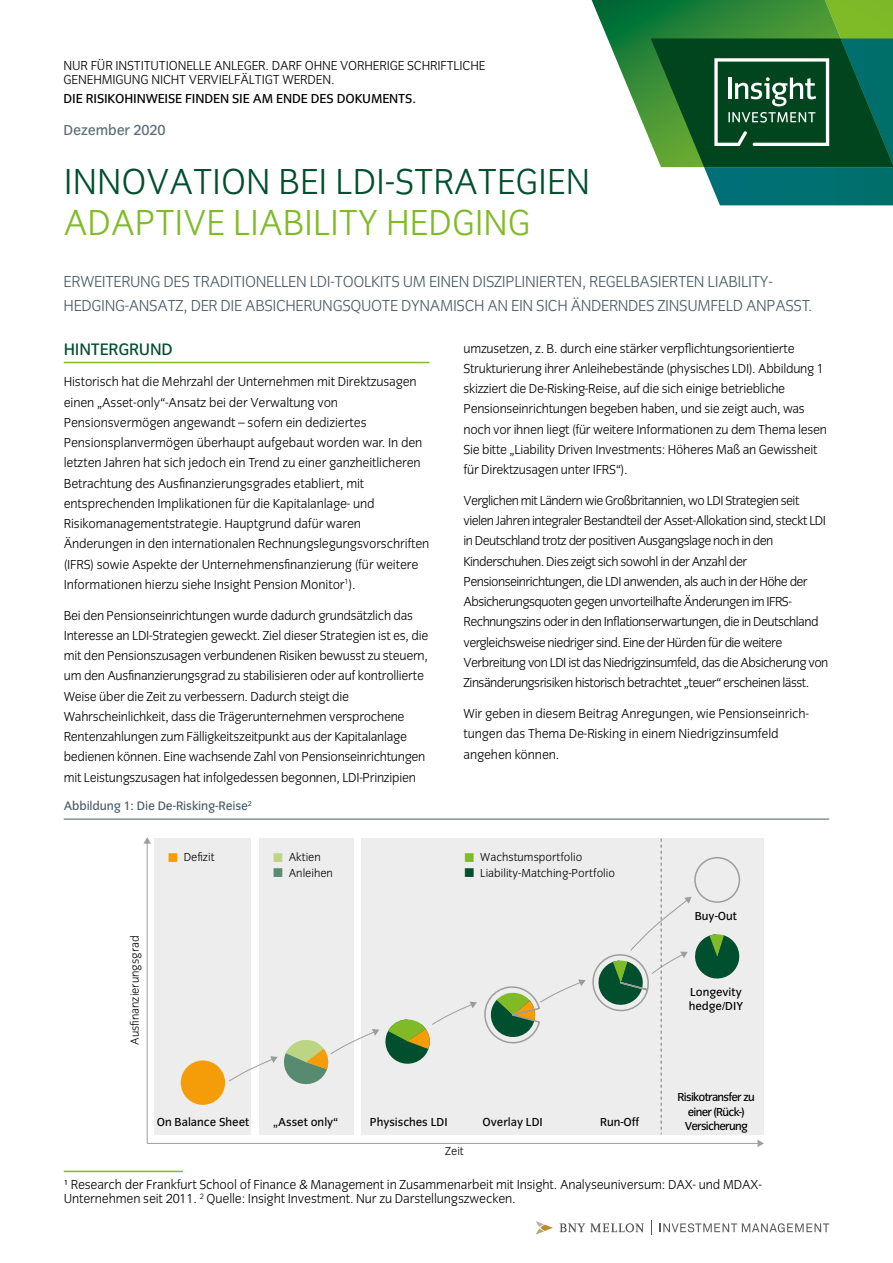
<style>
.page{position:relative;width:893px;height:1263px;background:#fff}
.page>*{position:absolute;margin:0;border:0;box-sizing:border-box;transform-origin:0 0}
.t1{font:37.5px "Congress Sans Light Std";color:#004f2e}
.t2{font:37.5px "Congress Sans Light Std";color:#80ba27}
.t3{font:17.25px "Congress Sans Std";letter-spacing:-.01em;color:#004f2e}
.t4{font:16.5px/24px "Congress Sans Light Std";letter-spacing:-.02em;color:#4b5c67}
.t5{font:15px "Congress Sans Std";letter-spacing:-.01em;color:#5c6d78}
.t6{font:13.5px/20.2px "Congress Sans Light Std";letter-spacing:-.02em;color:#000}
.t7{font:13.5px/20.2px "Congress Sans Light Std";letter-spacing:-.04em;color:#000}
.t8{font:13.5px "Congress Sans Std";letter-spacing:-.01em;color:#000}
.t9{font:12.75px "Congress Sans Std";letter-spacing:-.01em;color:#4b5c67}
.t10{font:12px/15.3px "Congress Sans Light Std";color:#000}
.t11{font:12px/14.4px "Congress Sans Std";color:#000}
.t12{font:12px/14.4px "Congress Sans Std";letter-spacing:-.055em;color:#000;text-align:center}
</style>
<div class="page">
<hr style="left:64px;top:819px;width:765px;height:1px;background:#4b5c67">
<div style="left:155px;top:839px;width:96px;height:296px;background:#ededed"></div>
<div style="left:361px;top:839px;width:403px;height:296px;background:#ededed"></div>
<hr style="left:147px;top:1143px;width:612px;height:1px;background:#9d9d9c">
<svg style="left:757px;top:1140px;width:7px;height:7px"></svg>
<hr style="left:147px;top:842px;width:1px;height:301px;background:#9d9d9c">
<svg style="left:143px;top:837px;width:8px;height:7px"></svg>
<div style="left:181px;top:1060px;width:44px;height:45px;background:#f59d08;border-radius:50%"></div>
<hr style="left:64px;top:362px;width:365px;height:1px;background:#80ba27">
<hr style="left:64px;top:1171px;width:119px;height:1px;background:#80ba27">
<svg style="left:659px;top:1223px;width:170px;height:9px"></svg>
<svg style="left:651px;top:1220px;width:1px;height:15px"></svg>
<svg style="left:536px;top:1221px;width:17px;height:13px"></svg>
<svg style="left:560px;top:1223px;width:84px;height:9px"></svg>
<svg style="left:592px;top:0;width:59px;height:143px"></svg>
<svg style="left:651px;top:0;width:242px;height:205px;background:#2b744a"></svg>
<svg style="left:229px;top:839px;width:512px;height:295px"></svg>
<p class="t6" style="left:64px;top:58px;width:423px;line-height:14.2px">NUR FÜR INSTITUTIONELLE ANLEGER. DARF OHNE VORHERIGE SCHRIFTLICHE<br>GENEHMIGUNG NICHT VERVIELFÄLTIGT WERDEN.</p>
<p class="t8" style="left:64px;top:91px;width:354px">DIE RISIKOHINWEISE FINDEN SIE AM ENDE DES DOKUMENTS.</p>
<p class="t5" style="left:64px;top:121px;width:103px">Dezember 2020</p>
<h1 class="t1" style="left:64px;top:161px;width:528px">INNOVATION BEI LDI-STRATEGIEN</h1>
<h1 class="t2" style="left:64px;top:202px;width:468px">ADAPTIVE LIABILITY HEDGING</h1>
<p class="t4" style="left:64px;top:270px;width:750px">ERWEITERUNG DES TRADITIONELLEN LDI-TOOLKITS UM EINEN DISZIPLINIERTEN, REGELBASIERTEN LIABILITY-<br>HEDGING-ANSATZ, DER DIE ABSICHERUNGSQUOTE DYNAMISCH AN EIN SICH ÄNDERNDES ZINSUMFELD ANPASST.</p>
<p class="t3" style="left:64px;top:340px;width:111px">HINTERGRUND</p>
<p class="t6" style="left:64px;top:372px;width:367px">Historisch hat die Mehrzahl der Unternehmen mit Direktzusagen einen „Asset-only“-Ansatz bei der Verwaltung von Pensionsvermögen angewandt – sofern ein dediziertes Pensionsplanvermögen überhaupt aufgebaut worden war. In den letzten Jahren hat sich jedoch ein Trend zu einer ganzheitlicheren Betrachtung des Ausfinanzierungsgrades etabliert, mit entsprechenden Implikationen für die Kapitalanlage- und Risikomanagementstrategie. Hauptgrund dafür waren Änderungen in den internationalen Rechnungslegungsvorschriften (IFRS) sowie Aspekte der Unternehmensfinanzierung (für weitere Informationen hierzu siehe Insight Pension Monitor<sup>1</sup>).</p>
<p class="t6" style="left:64px;top:605px;width:366px">Bei den Pensionseinrichtungen wurde dadurch grundsätzlich das Interesse an LDI-Strategien geweckt. Ziel dieser Strategien ist es, die mit den Pensionszusagen verbundenen Risiken bewusst zu steuern, um den Ausfinanzierungsgrad zu stabilisieren oder auf kontrollierte Weise über die Zeit zu verbessern. Dadurch steigt die Wahrscheinlichkeit, dass die Trägerunternehmen versprochene Rentenzahlungen zum Fälligkeitszeitpunkt aus der Kapitalanlage bedienen können. Eine wachsende Zahl von Pensionseinrichtungen mit Leistungszusagen hat infolgedessen begonnen, LDI-Prinzipien</p>
<p class="t9" style="left:64px;top:799px;width:190px">Abbildung 1: Die De-Risking-Reise<sup>2</sup></p>
<p class="t10" style="left:128px;top:1045px;width:111px;rotate:-90deg">Ausfinanzierungsgrad</p>
<p class="t10" style="left:184px;top:850px;width:32px">Defizit</p>
<p class="t10" style="left:289px;top:850px;width:46px">Aktien<br>Anleihen</p>
<p class="t6" style="left:463px;top:338px;width:365px">umzusetzen, z. B. durch eine stärker verpflichtungsorientierte Strukturierung ihrer Anleihebestände (physisches LDI). Abbildung 1 skizziert die De-Risking-Reise, auf die sich einige betriebliche Pensionseinrichtungen begeben haben, und sie zeigt auch, was noch vor ihnen liegt (für weitere Informationen zu dem Thema lesen Sie bitte „Liability Driven Investments: Höheres Maß an Gewissheit für Direktzusagen unter IFRS“).</p>
<p class="t7" style="left:463px;top:491px;width:366px">Verglichen mit Ländern wie Großbritannien, wo LDI Strategien seit vielen Jahren integraler Bestandteil der Asset-Allokation sind, steckt LDI in Deutschland trotz der positiven Ausgangslage noch in den Kinderschuhen. Dies zeigt sich sowohl in der Anzahl der Pensionseinrichtungen, die LDI anwenden, als auch in der Höhe der Absicherungsquoten gegen unvorteilhafte Änderungen im IFRS-Rechnungszins oder in den Inflationserwartungen, die in Deutschland vergleichsweise niedriger sind. Eine der Hürden für die weitere Verbreitung von LDI ist das Niedrigzinsumfeld, das die Absicherung von Zinsänderungsrisiken historisch betrachtet „teuer“ erscheinen lässt.</p>
<p class="t6" style="left:463px;top:704px;width:347px">Wir geben in diesem Beitrag Anregungen, wie Pensionseinrich&shy;tungen das Thema De-Risking in einem Niedrigzinsumfeld angehen können.</p>
<p class="t10" style="left:480px;top:850px;width:136px">Wachstumsportfolio<br>Liability-Matching-Portfolio</p>
<p class="t11" style="left:695px;top:909px;width:44px">Buy-Out</p>
<p class="t11" style="left:689px;top:985px;width:56px">Longevity hedge/DIY</p>
<p class="t11" style="left:157px;top:1115px;width:94px">On Balance Sheet</p>
<p class="t11" style="left:273px;top:1115px;width:67px">„Asset only“</p>
<p class="t11" style="left:370px;top:1115px;width:79px">Physisches LDI</p>
<p class="t11" style="left:483px;top:1115px;width:62px">Overlay LDI</p>
<p class="t11" style="left:600px;top:1115px;width:41px">Run-Off</p>
<p class="t10" style="left:445px;top:1143px;width:20px">Zeit</p>
<p class="t12" style="left:678px;top:1090px;width:79px">Risikotransfer zu einer (Rück-)<br>Versicherung</p>
<p class="t6" style="left:64px;top:1178px;width:700px;line-height:14.2px">¹ Research der Frankfurt School of Finance &amp; Management in Zusammenarbeit mit Insight. Analyseuniversum: DAX- und MDAX-<br>Unternehmen seit 2011. <sup>2</sup> Quelle: Insight Investment. Nur zu Darstellungszwecken.</p>
</div>
